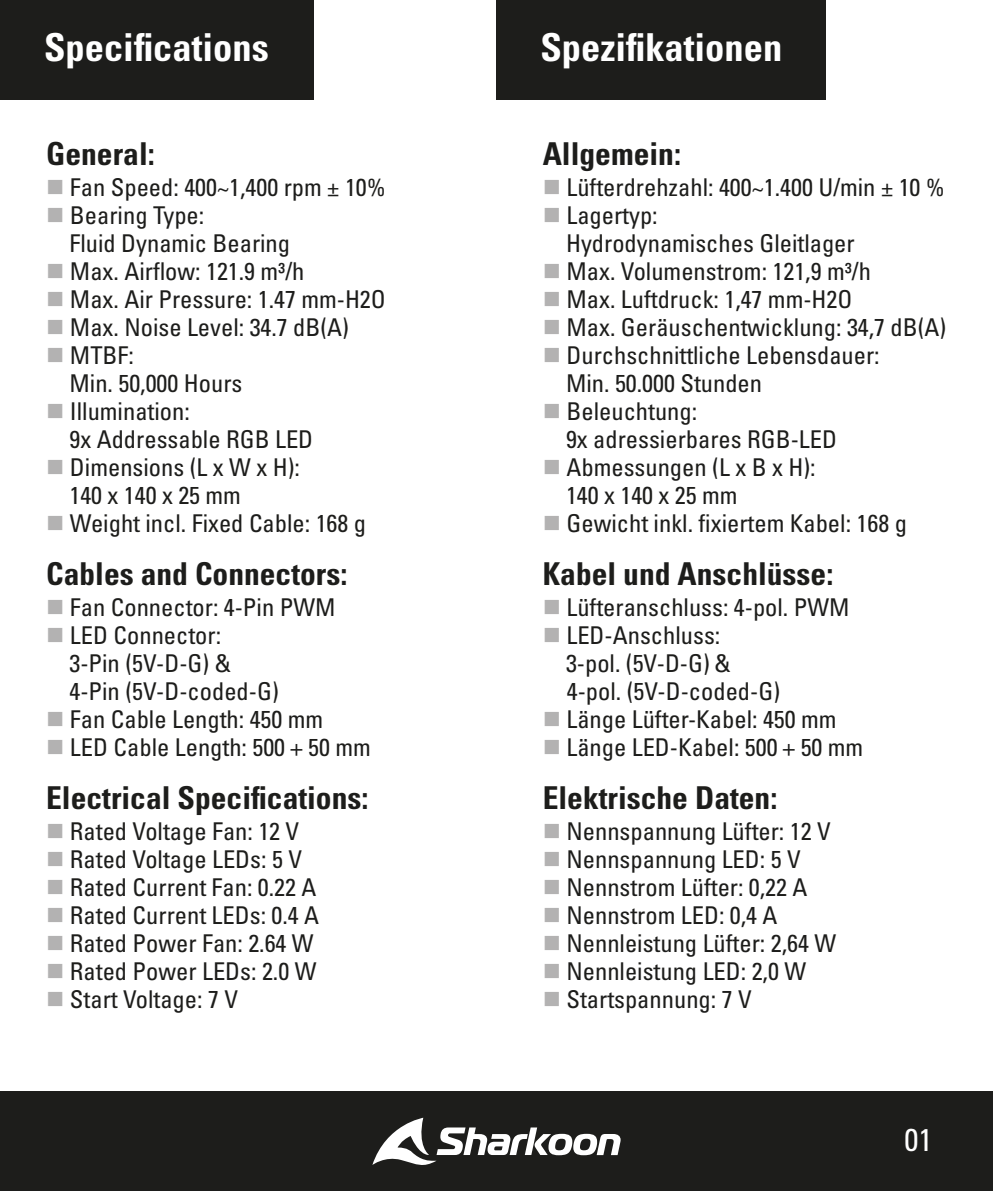
<style>
.page{position:relative;width:993px;height:1191px;background:#fff}
.page>*{position:absolute;margin:0;border:0;box-sizing:border-box;transform-origin:0 0}
.t1{font:38.5px "Univers LTCYR 67 Bold Cond";color:#fff}
.t2{font:31.5px "Univers LTCYR 67 Bold Cond";color:#1d1d1b}
.t3{font:condensed 31.5px "Univers LTCYR 57";color:#fff}
.t4{font:condensed 24.5px/28px "Univers LTCYR 57";color:#1d1d1b}
.s1{color:#b3b2b2}
</style>
<div class="page">
<div style="left:0;top:1091px;width:992px;height:100px;background:#1d1d1b"></div>
<div style="left:0;top:0;width:313px;height:99px;background:#1d1d1b"></div>
<div style="left:496px;top:0;width:330px;height:99px;background:#1d1d1b"></div>
<svg style="left:372px;top:1117px;width:248px;height:48px"></svg>
<h1 class="t1" style="left:44px;top:24px;width:226px">Specifications</h1>
<p class="t2" style="left:46px;top:134px;width:110px">General:</p>
<p class="t4" style="left:46px;top:173px;width:341px"><span class="s1">■</span> Fan Speed: 400~1,400 rpm ± 10%</p>
<p class="t4" style="left:69px;top:201px;width:222px;text-indent:-23px"><span class="s1">■</span> Bearing Type:<br>Fluid Dynamic Bearing</p>
<p class="t4" style="left:46px;top:257px;width:260px"><span class="s1">■</span> Max. Airflow: 121.9 m³/h</p>
<p class="t4" style="left:46px;top:285px;width:341px"><span class="s1">■</span> Max. Air Pressure: 1.47 mm-H2O</p>
<p class="t4" style="left:46px;top:313px;width:304px"><span class="s1">■</span> Max. Noise Level: 34.7 dB(A)</p>
<p class="t4" style="left:69px;top:341px;width:174px;text-indent:-23px"><span class="s1">■</span> MTBF:<br>Min. 50,000 Hours</p>
<p class="t4" style="left:69px;top:397px;width:245px;text-indent:-23px"><span class="s1">■</span> Illumination:<br>9x Addressable RGB LED</p>
<p class="t4" style="left:69px;top:453px;width:232px;text-indent:-23px"><span class="s1">■</span> Dimensions (L x W x H):<br>140 x 140 x 25 mm</p>
<p class="t4" style="left:46px;top:509px;width:321px"><span class="s1">■</span> Weight incl. Fixed Cable: 168 g</p>
<p class="t2" style="left:46px;top:554px;width:302px">Cables and Connectors:</p>
<p class="t4" style="left:46px;top:593px;width:291px"><span class="s1">■</span> Fan Connector: 4-Pin PWM</p>
<p class="t4" style="left:69px;top:621px;width:211px;text-indent:-23px"><span class="s1">■</span> LED Connector:<br>3-Pin (5V-D-G) &amp;<br>4-Pin (5V-D-coded-G)</p>
<p class="t4" style="left:46px;top:705px;width:278px"><span class="s1">■</span> Fan Cable Length: 450 mm</p>
<p class="t4" style="left:46px;top:733px;width:326px"><span class="s1">■</span> LED Cable Length: 500 + 50 mm</p>
<p class="t2" style="left:46px;top:778px;width:324px">Electrical Specifications:</p>
<p class="t4" style="left:46px;top:817px;width:254px"><span class="s1">■</span> Rated Voltage Fan: 12 V</p>
<p class="t4" style="left:46px;top:845px;width:257px"><span class="s1">■</span> Rated Voltage LEDs: 5 V</p>
<p class="t4" style="left:46px;top:873px;width:272px"><span class="s1">■</span> Rated Current Fan: 0.22 A</p>
<p class="t4" style="left:46px;top:901px;width:274px"><span class="s1">■</span> Rated Current LEDs: 0.4 A</p>
<p class="t4" style="left:46px;top:929px;width:269px"><span class="s1">■</span> Rated Power Fan: 2.64 W</p>
<p class="t4" style="left:46px;top:957px;width:272px"><span class="s1">■</span> Rated Power LEDs: 2.0 W</p>
<p class="t4" style="left:46px;top:985px;width:193px"><span class="s1">■</span> Start Voltage: 7 V</p>
<h1 class="t1" style="left:540px;top:24px;width:243px">Spezifikationen</h1>
<p class="t2" style="left:542px;top:134px;width:140px">Allgemein:</p>
<p class="t4" style="left:542px;top:173px;width:403px"><span class="s1">■</span> Lüfterdrehzahl: 400~1.400 U/min ± 10 %</p>
<p class="t4" style="left:566px;top:201px;width:290px;text-indent:-23px"><span class="s1">■</span> Lagertyp:<br>Hydrodynamisches Gleitlager</p>
<p class="t4" style="left:542px;top:257px;width:329px"><span class="s1">■</span> Max. Volumenstrom: 121,9 m³/h</p>
<p class="t4" style="left:542px;top:285px;width:311px"><span class="s1">■</span> Max. Luftdruck: 1,47 mm-H2O</p>
<p class="t4" style="left:542px;top:313px;width:405px"><span class="s1">■</span> Max. Geräuschentwicklung: 34,7 dB(A)</p>
<p class="t4" style="left:566px;top:341px;width:315px;text-indent:-23px"><span class="s1">■</span> Durchschnittliche Lebensdauer:<br>Min. 50.000 Stunden</p>
<p class="t4" style="left:566px;top:397px;width:272px;text-indent:-23px"><span class="s1">■</span> Beleuchtung:<br>9x adressierbares RGB-LED</p>
<p class="t4" style="left:566px;top:453px;width:251px;text-indent:-23px"><span class="s1">■</span> Abmessungen (L x B x H):<br>140 x 140 x 25 mm</p>
<p class="t4" style="left:542px;top:509px;width:365px"><span class="s1">■</span> Gewicht inkl. fixiertem Kabel: 168 g</p>
<p class="t2" style="left:542px;top:554px;width:292px">Kabel und Anschlüsse:</p>
<p class="t4" style="left:542px;top:593px;width:308px"><span class="s1">■</span> Lüfteranschluss: 4-pol. PWM</p>
<p class="t4" style="left:566px;top:621px;width:215px;text-indent:-23px"><span class="s1">■</span> LED-Anschluss:<br>3-pol. (5V-D-G) &amp;<br>4-pol. (5V-D-coded-G)</p>
<p class="t4" style="left:542px;top:705px;width:295px"><span class="s1">■</span> Länge Lüfter-Kabel: 450 mm</p>
<p class="t4" style="left:542px;top:733px;width:322px"><span class="s1">■</span> Länge LED-Kabel: 500 + 50 mm</p>
<p class="t2" style="left:542px;top:778px;width:236px">Elektrische Daten:</p>
<p class="t4" style="left:542px;top:817px;width:289px"><span class="s1">■</span> Nennspannung Lüfter: 12 V</p>
<p class="t4" style="left:542px;top:845px;width:259px"><span class="s1">■</span> Nennspannung LED: 5 V</p>
<p class="t4" style="left:542px;top:873px;width:266px"><span class="s1">■</span> Nennstrom Lüfter: 0,22 A</p>
<p class="t4" style="left:542px;top:901px;width:236px"><span class="s1">■</span> Nennstrom LED: 0,4 A</p>
<p class="t4" style="left:542px;top:929px;width:295px"><span class="s1">■</span> Nennleistung Lüfter: 2,64 W</p>
<p class="t4" style="left:542px;top:957px;width:265px"><span class="s1">■</span> Nennleistung LED: 2,0 W</p>
<p class="t4" style="left:542px;top:985px;width:210px"><span class="s1">■</span> Startspannung: 7 V</p>
<p class="t3" style="left:904px;top:1119px;width:29px">01</p>
</div>
